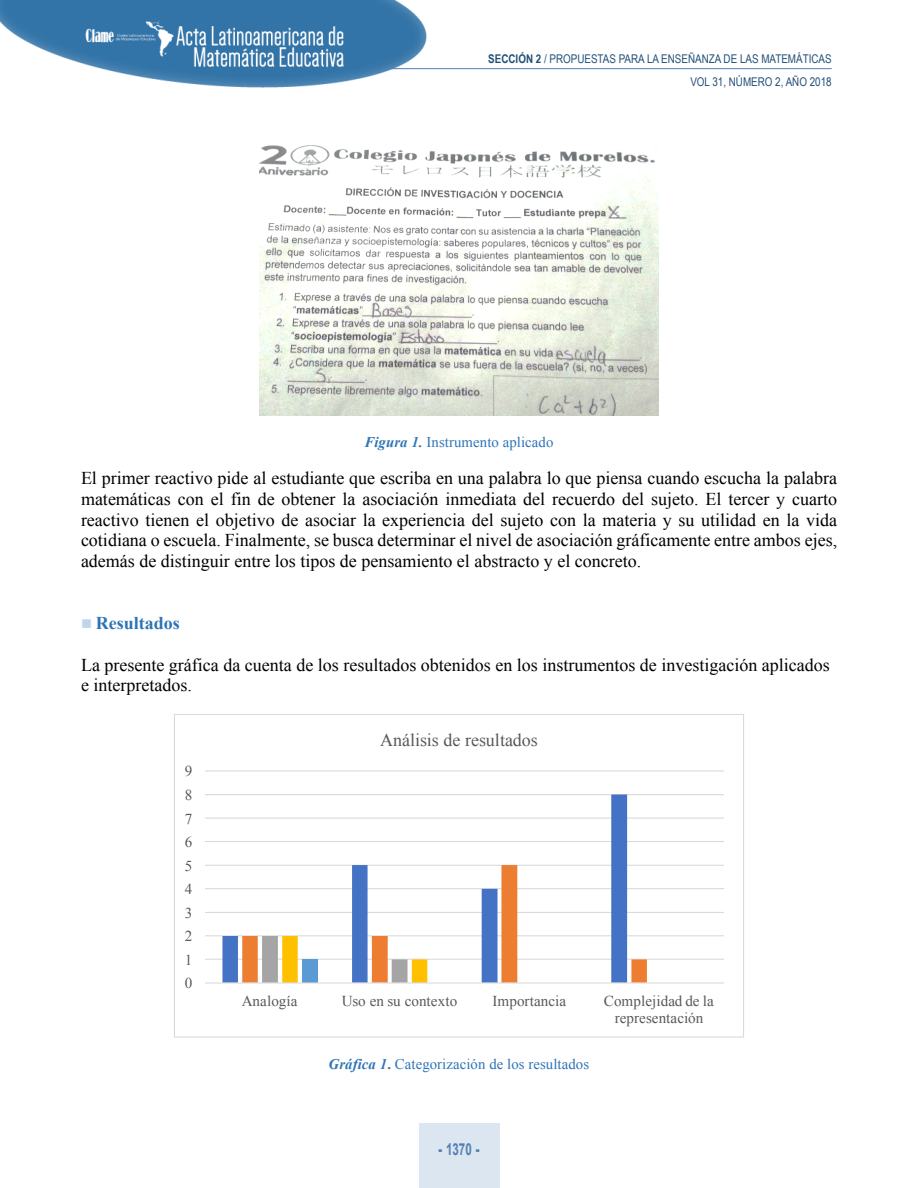
<style>
.page{position:relative;width:918px;height:1188px;background:#fff}
.page>*{position:absolute;margin:0;border:0;box-sizing:border-box;transform-origin:0 0}
.t1{font:18px/20.7px "Times New Roman";color:#000;text-align:justify}
.t2{font:18px "Times New Roman";color:#595959}
.t3{font:700 18px "Times New Roman";color:#2e74b5}
.t4{font:700 16.5px "Arial";color:#4f80b4;scale:.7 1}
.t5{font:15.15px/17.2px "Times New Roman";color:#595959;text-align:center}
.t6{font:14.7px "Times New Roman";letter-spacing:.005em;color:#2e74b5}
.t7{font:12px/23px "Arial Narrow";color:#214f77;text-align:right}
.s1{font-weight:700}
.s2{font-weight:700;font-style:italic}
.s3{color:#bdd6ee}
.s4{font-weight:900}
</style>
<div class="page">
<img style="left:0;top:0;width:435px;height:88px">
<hr style="left:389px;top:68px;width:443px;height:1px;background:#4f80b4">
<div style="left:419px;top:1123px;width:80px;height:65px;background:#dce6f0"></div>
<img style="left:260px;top:146px;width:398px;height:269px">
<hr style="left:205px;top:959px;width:519px;height:1px;background:#d9d9d9">
<hr style="left:205px;top:935px;width:519px;height:1px;background:#d9d9d9">
<hr style="left:205px;top:912px;width:519px;height:1px;background:#d9d9d9">
<hr style="left:205px;top:888px;width:519px;height:1px;background:#d9d9d9">
<hr style="left:205px;top:865px;width:519px;height:1px;background:#d9d9d9">
<hr style="left:205px;top:841px;width:519px;height:1px;background:#d9d9d9">
<hr style="left:205px;top:818px;width:519px;height:1px;background:#d9d9d9">
<hr style="left:205px;top:794px;width:519px;height:1px;background:#d9d9d9">
<hr style="left:205px;top:770px;width:519px;height:1px;background:#d9d9d9">
<svg style="left:222px;top:795px;width:405px;height:187px"></svg>
<svg style="left:242px;top:865px;width:405px;height:117px"></svg>
<svg style="left:262px;top:936px;width:165px;height:46px"></svg>
<div style="left:302px;top:959px;width:16px;height:24px;background:#5b9bd5"></div>
<hr style="left:205px;top:982px;width:519px;height:2px;background:#d9d9d9">
<p class="t7" style="left:488px;top:47px;width:345px"><span class="s1">SECCIÓN 2</span> / PROPUESTAS PARA LA ENSEÑANZA DE LAS MATEMÁTICAS<br>VOL 31, NÚMERO 2, AÑO 2018</p>
<p class="t6" style="left:364px;top:434px;width:191px"><span class="s2">Figura 1.</span> Instrumento aplicado</p>
<p class="t1" style="left:81px;top:468px;width:758px">El primer reactivo pide al estudiante que escriba en una palabra lo que piensa cuando escucha la palabra matemáticas con el fin de obtener la asociación inmediata del recuerdo del sujeto. El tercer y cuarto reactivo tienen el objetivo de asociar la experiencia del sujeto con la materia y su utilidad en la vida cotidiana o escuela. Finalmente, se busca determinar el nivel de asociación gráficamente entre ambos ejes, además de distinguir entre los tipos de pensamiento el abstracto y el concreto.</p>
<p class="t3" style="left:81px;top:613px;width:100px"><span class="s3">■</span> Resultados</p>
<p class="t1" style="left:81px;top:654px;width:750px">La presente gráfica da cuenta de los resultados obtenidos en los instrumentos de investigación aplicados e interpretados.</p>
<p class="t5" style="left:185px;top:763px;width:9px">9</p>
<p class="t5" style="left:185px;top:786px;width:9px">8</p>
<p class="t5" style="left:185px;top:810px;width:9px">7</p>
<p class="t5" style="left:185px;top:833px;width:9px">6</p>
<p class="t5" style="left:185px;top:857px;width:9px">5</p>
<p class="t5" style="left:185px;top:880px;width:9px">4</p>
<p class="t5" style="left:185px;top:904px;width:9px">3</p>
<p class="t5" style="left:185px;top:928px;width:9px">2</p>
<p class="t5" style="left:185px;top:951px;width:9px">1</p>
<p class="t5" style="left:185px;top:975px;width:9px">0</p>
<p class="t2" style="left:380px;top:729px;width:159px">Análisis de resultados</p>
<p class="t5" style="left:242px;top:992px;width:57px">Analogía</p>
<p class="t5" style="left:342px;top:992px;width:117px">Uso en su contexto</p>
<p class="t5" style="left:493px;top:992px;width:75px">Importancia</p>
<p class="t5" style="left:604px;top:992px;width:112px">Complejidad de la representación</p>
<p class="t6" style="left:329px;top:1056px;width:262px"><span class="s2">Gráfica 1</span><span class="s1">.</span> Categorización de los resultados</p>
<p class="t4" style="left:438px;top:1140px;width:60px"><span class="s4">-</span> 1370 <span class="s4">-</span></p>
</div>
